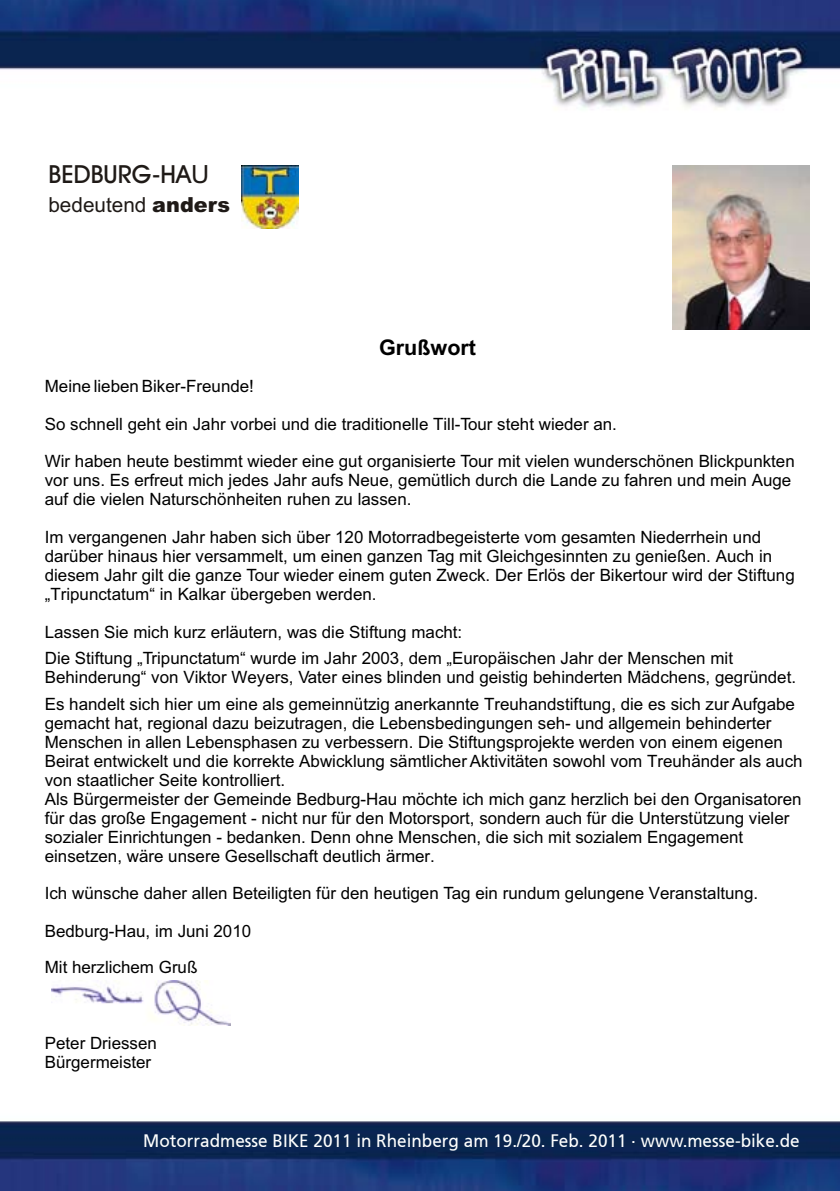
<style>
.page{position:relative;width:840px;height:1191px;background:#fff}
.page>*{position:absolute;margin:0;border:0;box-sizing:border-box;transform-origin:0 0}
.t1{font:25px "Avant Garde Md BT";color:#1f1a17}
.t2{font:700 21.6px "Arial";color:#000}
.t3{font:20.8px "Arial";color:#1f1a17}
.t4{font:18px "Frutiger 55 Roman";color:#fff;scale:.95 1}
.t5{font:17px/19px "Arial";color:#000}
.s1{font-family:"Arial"}
.s2{font-weight:900}
</style>
<div class="page">
<img style="left:0;top:1121px;width:839px;height:70px">
<img style="left:0;top:0;width:839px;height:109px">
<img style="left:241px;top:165px;width:58px;height:63px">
<img style="left:672px;top:165px;width:137px;height:165px">
<img style="left:51px;top:980px;width:179px;height:45px">
<h1 class="t1" style="left:48px;top:158px;width:162px">BEDBURG-HA<span class="s1">U</span></h1>
<p class="t3" style="left:48px;top:191px;width:183px">bedeutend <span class="s2">anders</span></p>
<p class="t2" style="left:379px;top:333px;width:99px">Grußwort</p>
<p class="t5" style="left:45px;top:378px;width:211px">Meine lieben Biker-Freunde!</p>
<p class="t5" style="left:45px;top:416px;width:573px">So schnell geht ein Jahr vorbei und die traditionelle Till-Tour steht wieder an.</p>
<p class="t5" style="left:45px;top:454px;width:751px">Wir haben heute bestimmt wieder eine gut organisierte Tour mit vielen wunderschönen Blickpunkten vor uns. Es erfreut mich jedes Jahr aufs Neue, gemütlich durch die Lande zu fahren und mein Auge auf die vielen Naturschönheiten ruhen zu lassen.</p>
<p class="t5" style="left:45px;top:529px;width:751px">Im vergangenen Jahr haben sich über 120 Motorradbegeisterte vom gesamten Niederrhein und darüber hinaus hier versammelt, um einen ganzen Tag mit Gleichgesinnten zu genießen. Auch in diesem Jahr gilt die ganze Tour wieder einem guten Zweck. Der Erlös der Bikertour wird der Stiftung „Tripunctatum“ in Kalkar übergeben werden.</p>
<p class="t5" style="left:45px;top:620px;width:689px;line-height:26.6px">Lassen Sie mich kurz erläutern, was die Stiftung macht:<br>Die Stiftung „Tripunctatum“ wurde im Jahr 2003, dem „Europäischen Jahr der Menschen mit</p>
<p class="t5" style="left:45px;top:666px;width:752px;line-height:26.6px">Behinderung“ von Viktor Weyers, Vater eines blinden und geistig behinderten Mädchens, gegründet.<br>Es handelt sich hier um eine als gemeinnützig anerkannte Treuhandstiftung, die es sich zur Aufgabe</p>
<p class="t5" style="left:45px;top:715px;width:759px">gemacht hat, regional dazu beizutragen, die Lebensbedingungen seh- und allgemein behinderter Menschen in allen Lebensphasen zu verbessern. Die Stiftungsprojekte werden von einem eigenen Beirat entwickelt und die korrekte Abwicklung sämtlicher Aktivitäten sowohl vom Treuhänder als auch von staatlicher Seite kontrolliert.<br>Als Bürgermeister der Gemeinde Bedburg-Hau möchte ich mich ganz herzlich bei den Organisatoren für das große Engagement - nicht nur für den Motorsport, sondern auch für die Unterstützung vieler sozialer Einrichtungen - bedanken. Denn ohne Menschen, die sich mit sozialem Engagement einsetzen, wäre unsere Gesellschaft deutlich ärmer.</p>
<p class="t5" style="left:45px;top:885px;width:714px">Ich wünsche daher allen Beteiligten für den heutigen Tag ein rundum gelungene Veranstaltung.</p>
<p class="t5" style="left:45px;top:915px;width:208px;line-height:36.2px">Bedburg-Hau, im Juni 2010<br>Mit herzlichem Gruß</p>
<p class="t5" style="left:45px;top:1035px;width:114px">Peter Driessen<br>Bürgermeister</p>
<p class="t4" style="left:143px;top:1130px;width:692px">Motorradmesse BIKE 2011 in Rheinberg am 19./20. Feb. 2011 . www.messe-bike.de</p>
</div>
